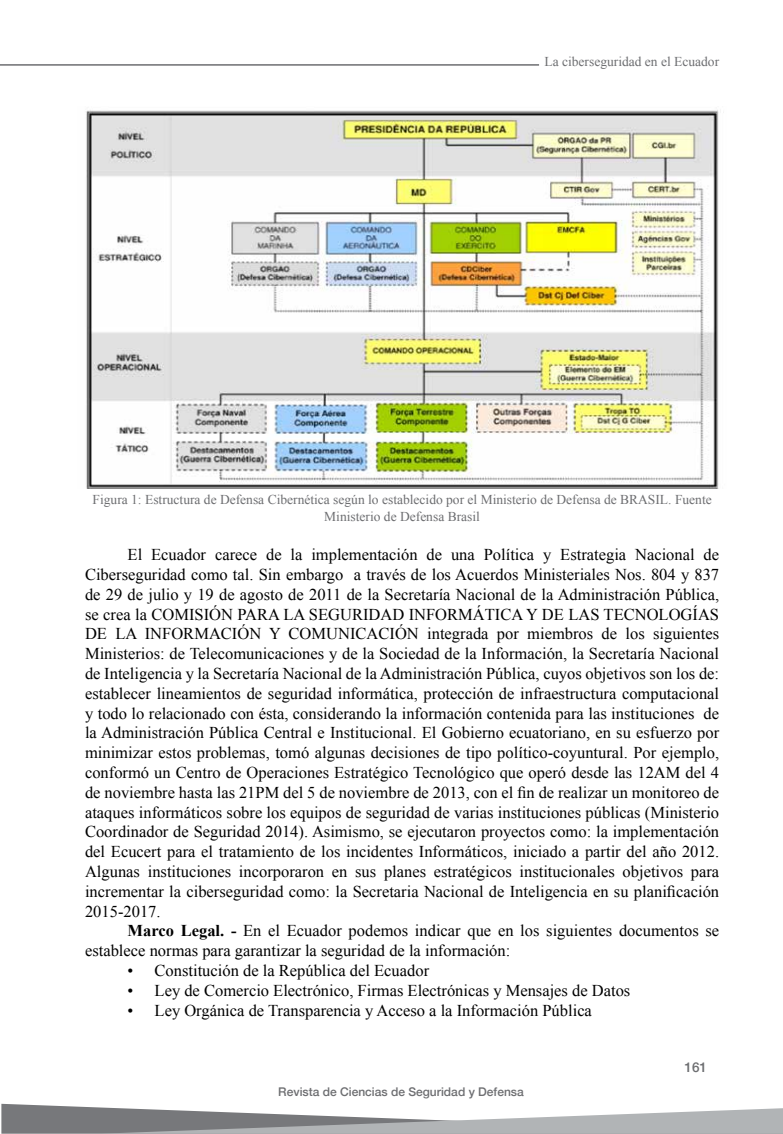
<style>
.page{position:relative;width:783px;height:1134px;background:#fff}
.page>*{position:absolute;margin:0;border:0;box-sizing:border-box;transform-origin:0 0}
.t1{font:16.5px/19.8px "Times New Roman";color:#000;text-align:justify}
.t2{font:13.5px/16.2px "Times New Roman";color:#6d6e71;text-align:center}
.t3{font:500 13.5px "Helvetica Neue";color:#6d6e71}
.t4{font:500 12px "Helvetica Neue";color:#6d6e71}
.s1{font-weight:700}
</style>
<div class="page">
<svg style="left:1px;top:1104px;width:782px;height:30px"></svg>
<hr style="left:0;top:64px;width:539px;height:2px;background:#6d6e71">
<img style="left:86px;top:110px;width:638px;height:378px">
<p class="t2" style="left:544px;top:53px;width:176px">La ciberseguridad en el Ecuador</p>
<p class="t2" style="left:93px;top:492px;width:621px">Figura 1: Estructura de Defensa Cibernética según lo establecido por el Ministerio de Defensa de BRASIL. Fuente<br>Ministerio de Defensa Brasil</p>
<p class="t1" style="left:85px;top:545px;width:636px;text-indent:43px">El Ecuador carece de la implementación de una Política y Estrategia Nacional de Ciberseguridad como tal. Sin embargo a través de los Acuerdos Ministeriales Nos. 804 y 837 de 29 de julio y 19 de agosto de 2011 de la Secretaría Nacional de la Administración Pública, se crea la COMISIÓN PARA LA SEGURIDAD INFORMÁTICA Y DE LAS TECNOLOGÍAS DE LA INFORMACIÓN Y COMUNICACIÓN integrada por miembros de los siguientes Ministerios: de Telecomunicaciones y de la Sociedad de la Información, la Secretaría Nacional de Inteligencia y la Secretaría Nacional de la Administración Pública, cuyos objetivos son los de: establecer lineamientos de seguridad informática, protección de infraestructura computacional y todo lo relacionado con ésta, considerando la información contenida para las instituciones de la Administración Pública Central e Institucional. El Gobierno ecuatoriano, en su esfuerzo por minimizar estos problemas, tomó algunas decisiones de tipo político-coyuntural. Por ejemplo, conformó un Centro de Operaciones Estratégico Tecnológico que operó desde las 12AM del 4 de noviembre hasta las 21PM del 5 de noviembre de 2013, con el fin de realizar un monitoreo de ataques informáticos sobre los equipos de seguridad de varias instituciones públicas (Ministerio Coordinador de Seguridad 2014). Asimismo, se ejecutaron proyectos como: la implementación del Ecucert para el tratamiento de los incidentes Informáticos, iniciado a partir del año 2012.<br>Algunas instituciones incorporaron en sus planes estratégicos institucionales objetivos para incrementar la ciberseguridad como: la Secretaria Nacional de Inteligencia en su planificación 2015-2017.</p>
<p class="t1" style="left:85px;top:921px;width:636px;text-indent:43px"><span class="s1">Marco Legal. -</span> En el Ecuador podemos indicar que en los siguientes documentos se establece normas para garantizar la seguridad de la información:</p>
<p class="t1" style="left:128px;top:960px;width:303px">• Constitución de la República del Ecuador</p>
<p class="t1" style="left:128px;top:980px;width:504px">• Ley de Comercio Electrónico, Firmas Electrónicas y Mensajes de Datos</p>
<p class="t1" style="left:128px;top:1000px;width:466px">• Ley Orgánica de Transparencia y Acceso a la Información Pública</p>
<p class="t4" style="left:278px;top:1082px;width:247px">Revista de Ciencias de Seguridad y Defensa</p>
<p class="t3" style="left:684px;top:1056px;width:24px">161</p>
</div>
